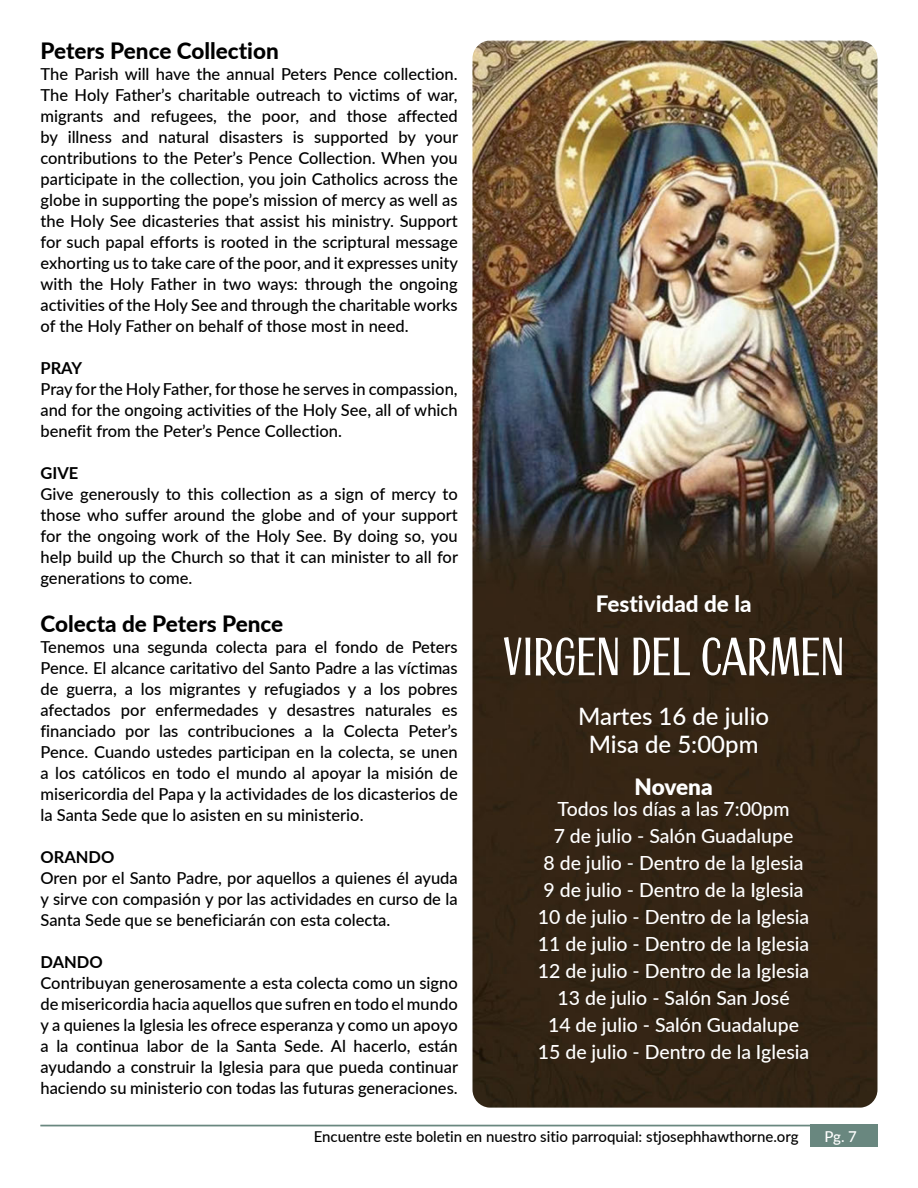
<style>
.page{position:relative;width:918px;height:1188px;background:#fff}
.page>*{position:absolute;margin:0;border:0;box-sizing:border-box;transform-origin:0 0}
.t1{font:52.5px "Scrapbooker Sans";color:#fff}
.t2{font:500 24px/28.5px "Tmtrty Lato";color:#fff;text-align:center}
.t3{font:800 22.5px "Lato";color:#000}
.t4{font:800 22.5px "Lato";color:#fff}
.t5{font:900 22.5px "Lato";letter-spacing:-.015em;color:#fff}
.t6{font:500 19.5px/27px "Tmtrty Lato";color:#fff;text-align:center}
.t7{font:500 16.5px/21px "Tmtrty Lato";color:#000;text-align:justify}
.t8{font:700 16.5px "Lato";color:#000}
.t9{font:500 15px "Ncwxfg Lato";color:#000}
.t10{font:500 15px "Tmtrty Lato";color:#fff}
</style>
<div class="page">
<div style="left:810px;top:1125px;width:68px;height:22px;background:#69877f"></div>
<hr style="left:41px;top:1125px;width:770px;height:1px;background:#69877f">
<img style="left:472px;top:41px;width:406px;height:1067px">
<h3 class="t3" style="left:41px;top:34px;width:240px">Peters Pence Collection</h3>
<p class="t7" style="left:41px;top:62px;width:419px">The Parish will have the annual Peters Pence collection.<br>The Holy Father’s charitable outreach to victims of war, migrants and refugees, the poor, and those affected by illness and natural disasters is supported by your contributions to the Peter’s Pence Collection. When you participate in the collection, you join Catholics across the globe in supporting the pope’s mission of mercy as well as the Holy See dicasteries that assist his ministry. Support for such papal efforts is rooted in the scriptural message exhorting us to take care of the poor, and it expresses unity with the Holy Father in two ways: through the ongoing activities of the Holy See and through the charitable works of the Holy Father on behalf of those most in need.</p>
<p class="t8" style="left:41px;top:356px;width:43px">PRAY</p>
<p class="t7" style="left:41px;top:377px;width:419px">Pray for the Holy Father, for those he serves in compassion, and for the ongoing activities of the Holy See, all of which benefit from the Peter’s Pence Collection.</p>
<p class="t8" style="left:41px;top:461px;width:39px">GIVE</p>
<p class="t7" style="left:41px;top:482px;width:419px">Give generously to this collection as a sign of mercy to those who suffer around the globe and of your support for the ongoing work of the Holy See. By doing so, you help build up the Church so that it can minister to all for generations to come.</p>
<h3 class="t3" style="left:41px;top:607px;width:244px">Colecta de Peters Pence</h3>
<p class="t7" style="left:41px;top:635px;width:419px">Tenemos una segunda colecta para el fondo de Peters Pence. El alcance caritativo del Santo Padre a las víctimas de guerra, a los migrantes y refugiados y a los pobres afectados por enfermedades y desastres naturales es financiado por las contribuciones a la Colecta Peter’s Pence. Cuando ustedes participan en la colecta, se unen a los católicos en todo el mundo al apoyar la misión de misericordia del Papa y la actividades de los dicasterios de la Santa Sede que lo asisten en su ministerio.</p>
<p class="t8" style="left:41px;top:844px;width:75px">ORANDO</p>
<p class="t7" style="left:41px;top:866px;width:419px">Oren por el Santo Padre, por aquellos a quienes él ayuda y sirve con compasión y por las actividades en curso de la Santa Sede que se beneficiarán con esta colecta.</p>
<p class="t8" style="left:41px;top:949px;width:64px">DANDO</p>
<p class="t7" style="left:41px;top:971px;width:419px">Contribuyan generosamente a esta colecta como un signo de misericordia hacia aquellos que sufren en todo el mundo y a quienes la Iglesia les ofrece esperanza y como un apoyo a la continua labor de la Santa Sede. Al hacerlo, están ayudando a construir la Iglesia para que pueda continuar haciendo su ministerio con todas las futuras generaciones.</p>
<h3 class="t4" style="left:596px;top:587px;width:157px">Festividad de la</h3>
<h1 class="t1" style="left:503px;top:625px;width:343px">VIRGEN DEL CARMEN</h1>
<h2 class="t2" style="left:578px;top:701px;width:193px">Martes 16 de julio<br>Misa de 5:00pm</h2>
<h3 class="t5" style="left:635px;top:770px;width:80px">Novena</h3>
<p class="t6" style="left:538px;top:795px;width:273px">Todos los días a las 7:00pm<br>7 de julio - Salón Guadalupe<br>8 de julio - Dentro de la Iglesia<br>9 de julio - Dentro de la Iglesia<br>10 de julio - Dentro de la Iglesia<br>11 de julio - Dentro de la Iglesia<br>12 de julio - Dentro de la Iglesia<br>13 de julio - Salón San José<br>14 de julio - Salón Guadalupe<br>15 de julio - Dentro de la Iglesia</p>
<p class="t9" style="left:314px;top:1126px;width:486px">Encuentre este boletin en nuestro sitio parroquial: stjosephhawthorne.org</p>
<p class="t10" style="left:824px;top:1126px;width:34px">Pg. 7</p>
</div>
